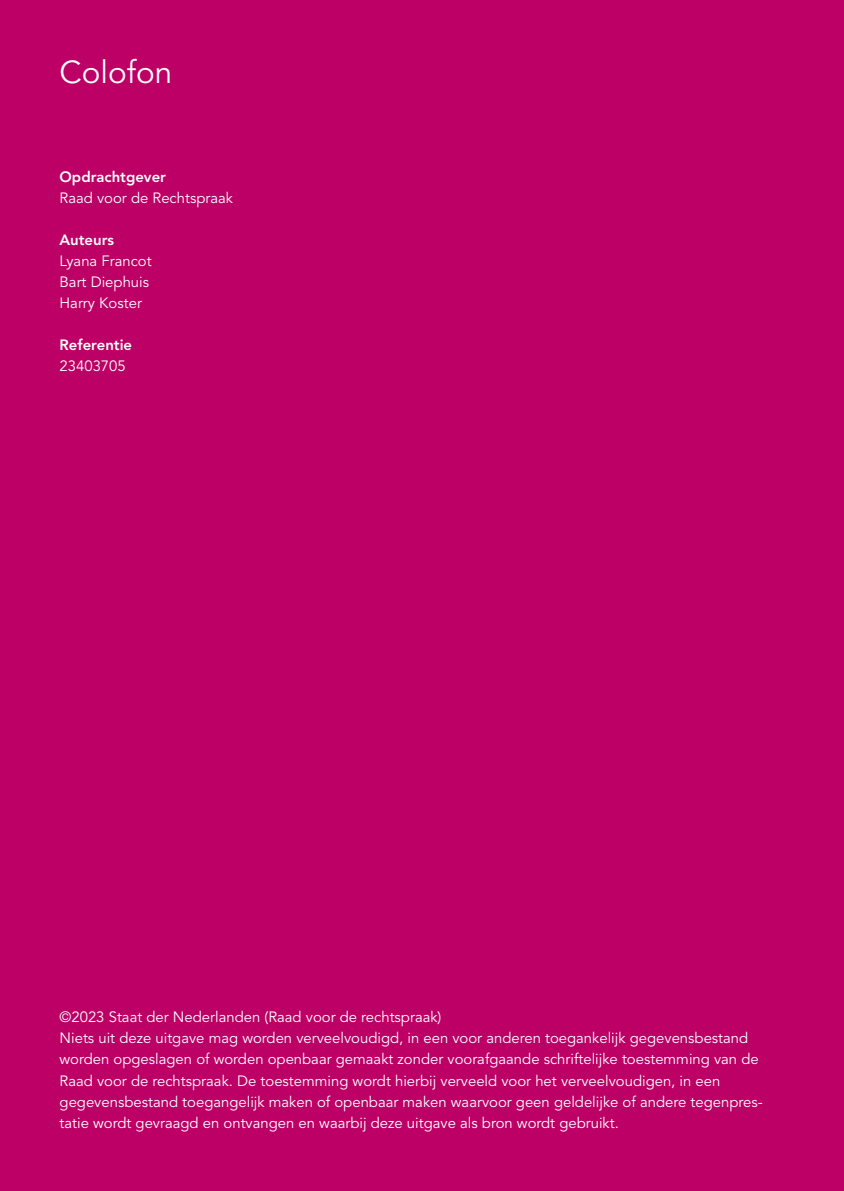
<style>
.page{position:relative;width:844px;height:1191px;background:#fff}
.page>*{position:absolute;margin:0;border:0;box-sizing:border-box;transform-origin:0 0}
.H2_Colofon{font:31.5px "Avenir LT Std";color:#fff}
.P_Broodtekst{font:14.88px/21px "Avenir LT Std";color:#fff}
.P_Broodtekst-2{font:800 14.88px "Avenir LT Std";color:#fff}
</style>
<div class="page">
<div style="left:0;top:0;width:843px;height:1191px;background:#bc0066"></div>
<h2 class="H2_Colofon" style="left:60px;top:54px;width:114px">Colofon</h2>
<p class="P_Broodtekst-2" style="left:60px;top:168px;width:108px">Opdrachtgever</p>
<p class="P_Broodtekst" style="left:60px;top:188px;width:175px">Raad voor de Rechtspraak</p>
<p class="P_Broodtekst-2" style="left:60px;top:231px;width:56px">Auteurs</p>
<p class="P_Broodtekst" style="left:60px;top:251px;width:94px">Lyana Francot</p>
<p class="P_Broodtekst" style="left:60px;top:272px;width:91px">Bart Diephuis</p>
<p class="P_Broodtekst" style="left:60px;top:293px;width:84px">Harry Koster</p>
<p class="P_Broodtekst-2" style="left:60px;top:336px;width:74px">Referentie</p>
<p class="P_Broodtekst" style="left:60px;top:356px;width:68px">23403705</p>
<p class="P_Broodtekst" style="left:60px;top:1007px;width:383px">©2023 Staat der Nederlanden (Raad voor de rechtspraak)</p>
<p class="P_Broodtekst" style="left:60px;top:1028px;width:704px">Niets uit deze uitgave mag worden verveelvoudigd, in een voor anderen toegankelijk gegevensbestand worden opgeslagen of worden openbaar gemaakt zonder voorafgaande schriftelijke toestemming van de Raad voor de rechtspraak. De toestemming wordt hierbij verveeld voor het verveelvoudigen, in een gegevensbestand toegangelijk maken of openbaar maken waarvoor geen geldelijke of andere tegenpres&shy;tatie wordt gevraagd en ontvangen en waarbij deze uitgave als bron wordt gebruikt.</p>
</div>
